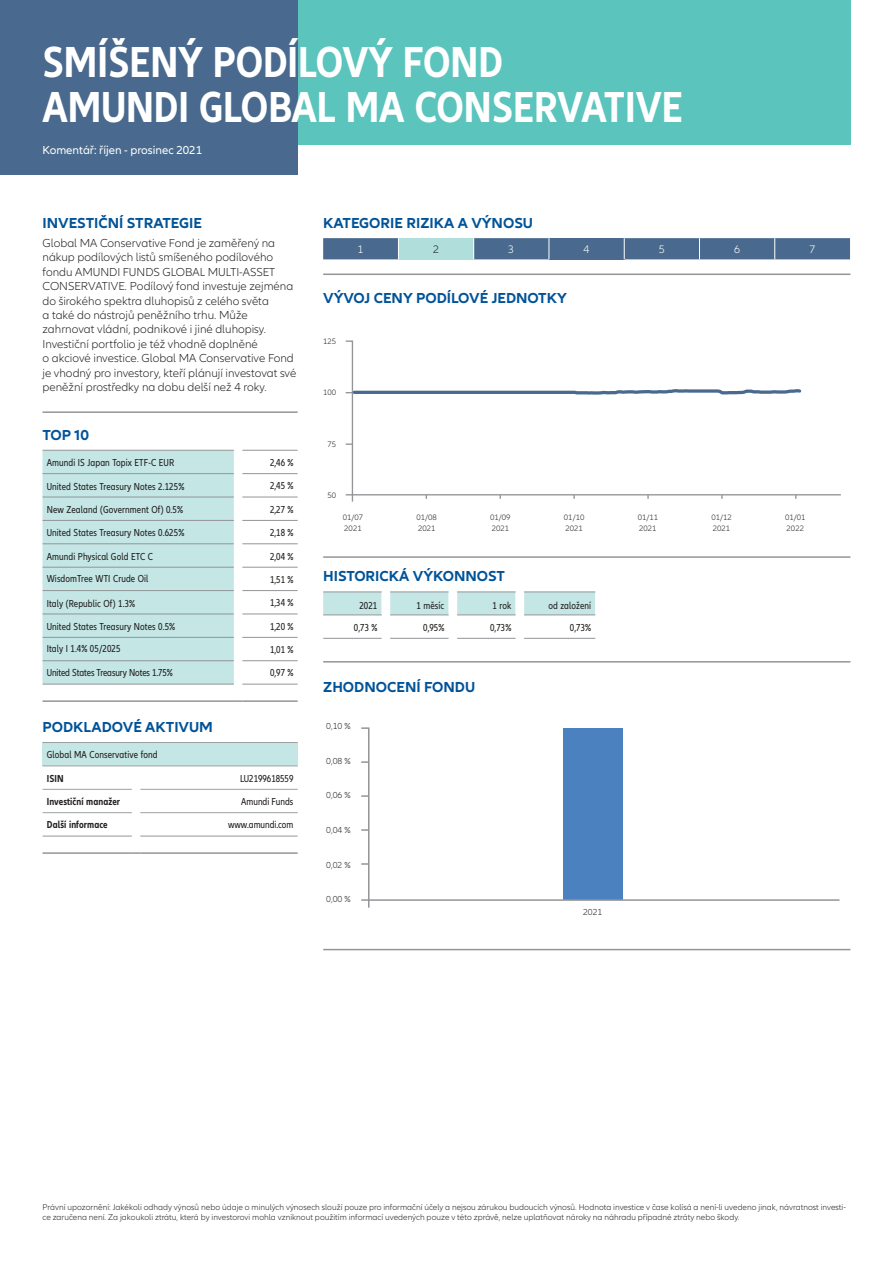
<style>
.page{position:relative;width:893px;height:1263px;background:#fff}
.page>*{position:absolute;margin:0;border:0;box-sizing:border-box;transform-origin:0 0}
.t1{font:700 condensed 45px "Allianz Neo";color:#fff}
.Styl_odstavce1{font:700 15px "Allianz Neo";color:#015399}
.text_1_odstavec{font:300 12px/14.4px "Allianz Neo";color:#231f20}
.t2{font:12px "Allianz Neo";color:#fff}
.text_-_bílý{font:300 11.25px "Allianz Neo";color:#fff}
.text_-_bílý-2{font:300 11.25px "Allianz Neo";color:#231f20}
.text{font:condensed 10.5px "Allianz Neo";letter-spacing:.01em;color:#231f20}
.text-2{font:700 condensed 10.5px "Allianz Neo";letter-spacing:.01em;color:#231f20}
.text-3{font:condensed 10.5px "Allianz Neo";letter-spacing:-.01em;color:#231f20}
.t3{font:300 9px "Allianz Neo";color:#231f20}
.t4{font:300 8.7px/10.4px "Allianz Neo";color:#231f20}
.t5{font:300 8.1px/10.8px "Allianz Neo";color:#231f20}
</style>
<div class="page">
<div style="left:298px;top:0;width:552px;height:145px;background:#5ac4bd"></div>
<div style="left:0;top:0;width:298px;height:174px;background:#496a8e"></div>
<svg style="left:43px;top:451px;width:255px;height:233px;fill:#c4e6e5"></svg>
<hr style="left:43px;top:700px;width:191px;height:2px;background:#939598">
<svg style="left:234px;top:700px;width:8px;height:2px"></svg>
<hr style="left:242px;top:700px;width:56px;height:2px;background:#939598">
<hr style="left:43px;top:450px;width:191px;height:1px;background:#939598">
<hr style="left:43px;top:473px;width:191px;height:1px;background:#939598">
<hr style="left:43px;top:497px;width:191px;height:1px;background:#939598">
<hr style="left:43px;top:520px;width:191px;height:1px;background:#939598">
<hr style="left:43px;top:543px;width:191px;height:1px;background:#939598">
<hr style="left:43px;top:567px;width:191px;height:1px;background:#939598">
<hr style="left:43px;top:590px;width:191px;height:1px;background:#939598">
<hr style="left:43px;top:614px;width:191px;height:1px;background:#939598">
<hr style="left:43px;top:637px;width:191px;height:1px;background:#939598">
<hr style="left:43px;top:660px;width:191px;height:1px;background:#939598">
<hr style="left:43px;top:684px;width:191px;height:1px;background:#939598">
<hr style="left:242px;top:450px;width:56px;height:1px;background:#939598">
<hr style="left:242px;top:473px;width:56px;height:1px;background:#939598">
<hr style="left:242px;top:497px;width:56px;height:1px;background:#939598">
<hr style="left:242px;top:520px;width:56px;height:1px;background:#939598">
<hr style="left:242px;top:543px;width:56px;height:1px;background:#939598">
<hr style="left:242px;top:567px;width:56px;height:1px;background:#939598">
<hr style="left:242px;top:590px;width:56px;height:1px;background:#939598">
<hr style="left:242px;top:614px;width:56px;height:1px;background:#939598">
<hr style="left:242px;top:637px;width:56px;height:1px;background:#939598">
<hr style="left:242px;top:660px;width:56px;height:1px;background:#939598">
<hr style="left:242px;top:684px;width:56px;height:1px;background:#939598">
<div style="left:43px;top:742px;width:255px;height:24px;background:#c4e6e5"></div>
<hr style="left:43px;top:742px;width:89px;height:1px;background:#9d9fa2">
<hr style="left:140px;top:742px;width:158px;height:1px;background:#9d9fa2">
<svg style="left:43px;top:765px;width:255px;height:89px"></svg>
<hr style="left:140px;top:852px;width:158px;height:2px;background:#939598">
<svg style="left:323px;top:238px;width:527px;height:21px;background:#5a7c9a"></svg>
<hr style="left:323px;top:274px;width:527px;height:1px;background:#939598">
<hr style="left:323px;top:556px;width:527px;height:2px;background:#939598">
<hr style="left:323px;top:661px;width:527px;height:1px;background:#939598">
<hr style="left:323px;top:949px;width:527px;height:1px;background:#939598">
<hr style="left:43px;top:411px;width:255px;height:2px;background:#939598">
<svg style="left:323px;top:592px;width:273px;height:46px"></svg>
<hr style="left:323px;top:638px;width:59px;height:1px;background:#939598">
<hr style="left:390px;top:638px;width:59px;height:1px;background:#939598">
<hr style="left:457px;top:638px;width:59px;height:1px;background:#939598">
<hr style="left:524px;top:638px;width:71px;height:1px;background:#939598">
<hr style="left:323px;top:591px;width:59px;height:1px;background:#939598">
<hr style="left:323px;top:614px;width:59px;height:1px;background:#939598">
<hr style="left:390px;top:591px;width:59px;height:1px;background:#939598">
<hr style="left:457px;top:591px;width:59px;height:1px;background:#939598">
<hr style="left:524px;top:591px;width:71px;height:1px;background:#939598">
<hr style="left:390px;top:614px;width:59px;height:1px;background:#939598">
<hr style="left:457px;top:614px;width:59px;height:1px;background:#939598">
<hr style="left:524px;top:614px;width:71px;height:1px;background:#939598">
<svg style="left:351px;top:496px;width:2px;height:6px"></svg>
<svg style="left:345px;top:340px;width:496px;height:156px"></svg>
<svg style="left:346px;top:387px;width:457px;height:9px"></svg>
<svg style="left:361px;top:727px;width:9px;height:181px"></svg>
<div style="left:563px;top:728px;width:60px;height:171px;background:#4c81bf"></div>
<hr style="left:369px;top:899px;width:470px;height:2px;background:#939598">
<p class="t1" style="left:43px;top:36px;width:462px">SMÍŠENÝ PODÍLOVÝ FOND</p>
<p class="t1" style="left:43px;top:81px;width:642px">AMUNDI GLOBAL MA CONSERVATIVE</p>
<p class="t2" style="left:43px;top:143px;width:161px">Komentář: říjen - prosinec 2021</p>
<p class="Styl_odstavce1" style="left:43px;top:215px;width:161px">INVESTIČNÍ STRATEGIE</p>
<p class="text_1_odstavec" style="left:43px;top:236px;width:255px">Global MA Conservative Fond je zaměřený na nákup podílových listů smíšeného podílového fondu AMUNDI FUNDS GLOBAL MULTI-ASSET CONSERVATIVE. Podílový fond investuje zejména do širokého spektra dluhopisů z celého světa<br>a také do nástrojů peněžního trhu. Může zahrnovat vládní, podnikové i jiné dluhopisy.<br>Investiční portfolio je též vhodně doplněné<br>o akciové investice. Global MA Conservative Fond je vhodný pro investory, kteří plánují investovat své peněžní prostředky na dobu delší než 4 roky.</p>
<p class="Styl_odstavce1" style="left:43px;top:426px;width:48px">TOP 10</p>
<p class="text" style="left:47px;top:457px;width:129px">Amundi IS Japan Topix ETF-C EUR</p>
<p class="text" style="left:270px;top:456px;width:25px">2,46 %</p>
<p class="text" style="left:47px;top:480px;width:139px">United States Treasury Notes 2.125%</p>
<p class="text" style="left:270px;top:480px;width:25px">2,45 %</p>
<p class="text" style="left:47px;top:503px;width:138px">New Zealand (Government Of) 0.5%</p>
<p class="text" style="left:270px;top:503px;width:25px">2,27 %</p>
<p class="text" style="left:47px;top:527px;width:139px">United States Treasury Notes 0.625%</p>
<p class="text" style="left:270px;top:527px;width:25px">2,18 %</p>
<p class="text" style="left:47px;top:550px;width:108px">Amundi Physical Gold ETC C</p>
<p class="text" style="left:270px;top:550px;width:25px">2,04 %</p>
<p class="text" style="left:47px;top:573px;width:103px">WisdomTree WTI Crude Oil</p>
<p class="text" style="left:270px;top:573px;width:25px">1,51 %</p>
<p class="text" style="left:47px;top:597px;width:90px">Italy (Republic Of) 1.3%</p>
<p class="text" style="left:270px;top:597px;width:25px">1,34 %</p>
<p class="text" style="left:47px;top:620px;width:130px">United States Treasury Notes 0.5%</p>
<p class="text" style="left:270px;top:620px;width:25px">1,20 %</p>
<p class="text" style="left:47px;top:643px;width:75px">Italy I 1.4% 05/2025</p>
<p class="text" style="left:270px;top:644px;width:25px">1,01 %</p>
<p class="text-3" style="left:47px;top:666px;width:128px">United States Treasury Notes 1.75%</p>
<p class="text" style="left:270px;top:667px;width:25px">0,97 %</p>
<p class="Styl_odstavce1" style="left:43px;top:718px;width:172px">PODKLADOVÉ AKTIVUM</p>
<p class="text" style="left:47px;top:749px;width:112px">Global MA Conservative fond</p>
<p class="text-2" style="left:47px;top:772px;width:18px">ISIN</p>
<p class="text" style="left:240px;top:772px;width:55px">LU2199618559</p>
<p class="text-2" style="left:47px;top:795px;width:75px">Investiční manažer</p>
<p class="text" style="left:241px;top:795px;width:54px">Amundi Funds</p>
<p class="text-2" style="left:47px;top:819px;width:63px">Další informace</p>
<p class="text" style="left:228px;top:819px;width:67px">www.amundi.com</p>
<p class="Styl_odstavce1" style="left:323px;top:215px;width:211px">KATEGORIE RIZIKA A VÝNOSU</p>
<p class="text_-_bílý" style="left:358px;top:243px;width:8px">1</p>
<p class="text_-_bílý-2" style="left:433px;top:243px;width:8px">2</p>
<p class="text_-_bílý" style="left:508px;top:243px;width:8px">3</p>
<p class="text_-_bílý" style="left:584px;top:243px;width:8px">4</p>
<p class="text_-_bílý" style="left:659px;top:243px;width:8px">5</p>
<p class="text_-_bílý" style="left:734px;top:243px;width:8px">6</p>
<p class="text_-_bílý" style="left:810px;top:243px;width:8px">7</p>
<p class="Styl_odstavce1" style="left:323px;top:290px;width:245px">VÝVOJ CENY PODÍLOVÉ JEDNOTKY</p>
<p class="t5" style="left:323px;top:336px;width:15px">125</p>
<p class="t5" style="left:323px;top:387px;width:15px">100</p>
<p class="t5" style="left:327px;top:439px;width:10px">75</p>
<p class="t5" style="left:327px;top:490px;width:10px">50</p>
<p class="t5" style="left:343px;top:512px;width:22px">01/07<br>2021</p>
<p class="t5" style="left:416px;top:512px;width:22px">01/08<br>2021</p>
<p class="t5" style="left:490px;top:512px;width:22px">01/09<br>2021</p>
<p class="t5" style="left:564px;top:512px;width:22px">01/10<br>2021</p>
<p class="t5" style="left:638px;top:512px;width:22px">01/11<br>2021</p>
<p class="t5" style="left:711px;top:512px;width:22px">01/12<br>2021</p>
<p class="t5" style="left:785px;top:512px;width:22px">01/01<br>2022</p>
<p class="Styl_odstavce1" style="left:323px;top:568px;width:183px">HISTORICKÁ VÝKONNOST</p>
<p class="text" style="left:359px;top:599px;width:19px">2021</p>
<p class="text" style="left:417px;top:599px;width:29px">1 měsíc</p>
<p class="text" style="left:493px;top:599px;width:20px">1 rok</p>
<p class="text" style="left:548px;top:599px;width:44px">od založení</p>
<p class="text" style="left:354px;top:621px;width:25px">0,73 %</p>
<p class="text" style="left:423px;top:621px;width:23px">0,95%</p>
<p class="text" style="left:490px;top:621px;width:23px">0,73%</p>
<p class="text" style="left:570px;top:621px;width:23px">0,73%</p>
<p class="Styl_odstavce1" style="left:323px;top:678px;width:154px">ZHODNOCENÍ FONDU</p>
<p class="t3" style="left:326px;top:721px;width:26px">0,10 %</p>
<p class="t3" style="left:326px;top:755px;width:26px">0,08 %</p>
<p class="t3" style="left:326px;top:790px;width:26px">0,06 %</p>
<p class="t3" style="left:326px;top:825px;width:26px">0,04 %</p>
<p class="t3" style="left:326px;top:859px;width:26px">0,02 %</p>
<p class="t3" style="left:326px;top:894px;width:26px">0,00 %</p>
<p class="t3" style="left:583px;top:906px;width:21px">2021</p>
<p class="t4" style="left:43px;top:1202px;width:805px">Právní upozornění: Jakékoli odhady výnosů nebo údaje o minulých výnosech slouží pouze pro informační účely a nejsou zárukou budoucích výnosů. Hodnota investice v čase kolísá a není-li uvedeno jinak, návratnost investi&shy;ce zaručena není. Za jakoukoli ztrátu, která by investorovi mohla vzniknout použitím informací uvedených pouze v této zprávě, nelze uplatňovat nároky na náhradu případné ztráty nebo škody.</p>
</div>
